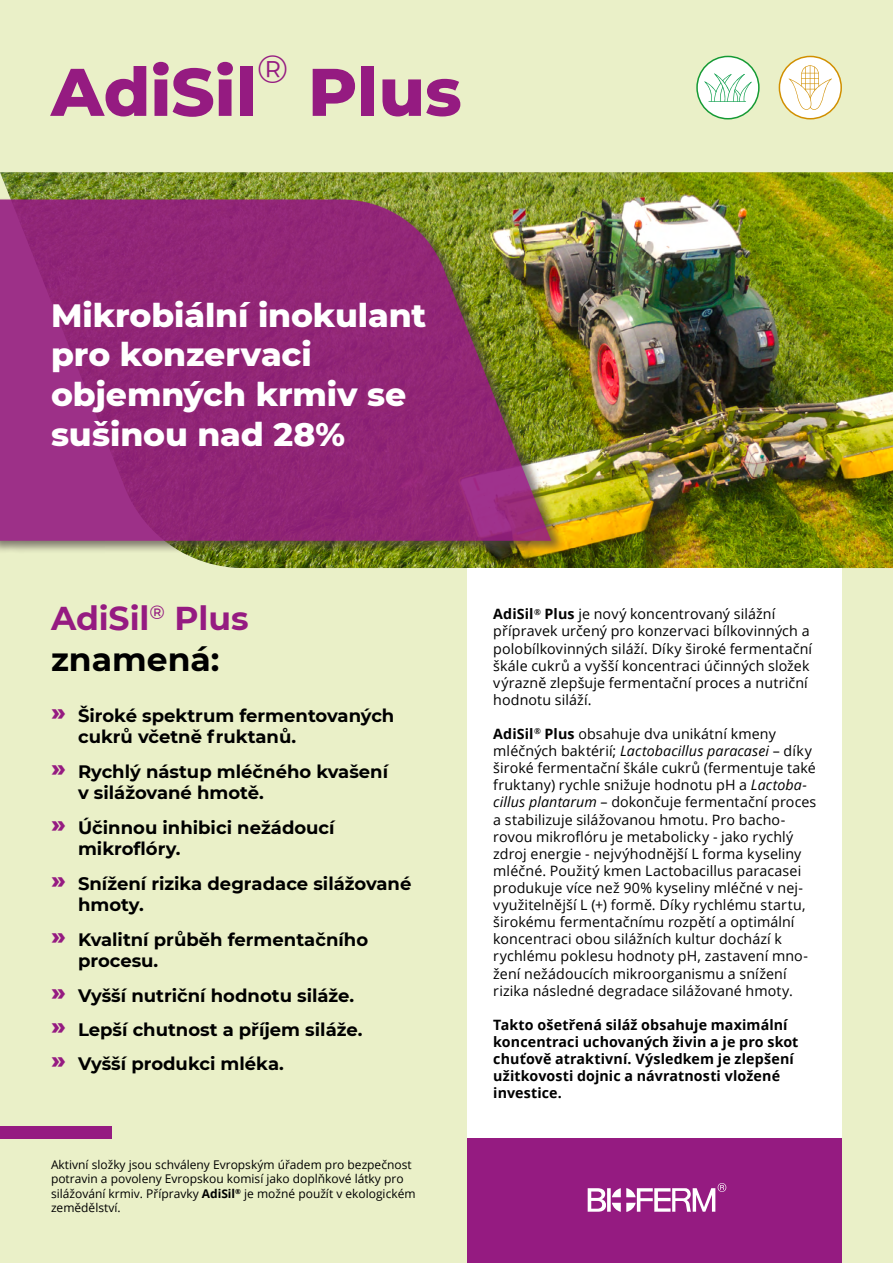
<style>
.page{position:relative;width:893px;height:1263px;background:#eaf0c8}
.page>*{position:absolute;margin:0;border:0;box-sizing:border-box;transform-origin:0 0}
.t1{font:800 67.2px "Montserrat";color:#951b81}
.t2{font:39.15px "Montserrat";color:#951b81}
.t3{font:800 33px/39.6px "Montserrat";letter-spacing:-.005em;color:#fff}
.t4{font:700 33px/40.5px "Montserrat";color:#951b81}
.t5{font:700 18px/21.6px "Montserrat";color:#000}
.t6{font:14.25px/17.1px "Open Sans";letter-spacing:.01em;color:#000}
.t7{font:700 14.25px/17.1px "Open Sans";letter-spacing:.01em;color:#000}
.t8{font:12px/14.4px "Open Sans";color:#000}
.s1{color:#000}
.s2{font-weight:800;font-size:24px;color:#951b81}
.s3{font-weight:700}
.s4{font-style:italic}
</style>
<div class="page">
<img style="left:0;top:172px;width:893px;height:396px">
<div style="left:0;top:197px;width:566px;height:357px;background:#4a403f;opacity:.75"></div>
<svg style="left:0;top:199px;width:551px;height:342px;background:#91346f"></svg>
<div style="left:468px;top:568px;width:374px;height:570px;background:#fff"></div>
<div style="left:468px;top:1138px;width:374px;height:125px;background:#951b81"></div>
<svg style="left:588px;top:1183px;width:138px;height:29px"></svg>
<div style="left:0;top:1126px;width:111px;height:12px;background:#951b81"></div>
<div style="left:697px;top:56px;width:62px;height:63px;background:#fff;border-radius:50%"></div>
<div style="left:696px;top:56px;width:64px;height:63px;border:2px solid #159a34;border-radius:50%"></div>
<svg style="left:704px;top:73px;width:47px;height:29px"></svg>
<svg style="left:779px;top:56px;width:62px;height:63px"></svg>
<div style="left:779px;top:56px;width:63px;height:63px;border:2px solid #d18f00;border-radius:50%"></div>
<svg style="left:789px;top:65px;width:43px;height:45px;background:#faf3e4"></svg>
<h1 class="t1" style="left:51px;top:43px;width:207px">AdiSil</h1>
<h2 class="t2" style="left:257px;top:42px;width:33px">®</h2>
<h1 class="t1" style="left:308px;top:43px;width:155px">Plus</h1>
<h3 class="t3" style="left:51px;top:293px;width:377px">Mikrobiální inokulant pro konzervaci objemných krmiv se sušinou nad 28%</h3>
<h3 class="t4" style="left:51px;top:596px;width:199px">AdiSil<sup>®</sup> Plus <span class="s1">znamená:</span></h3>
<p class="t5" style="left:78px;top:704px;width:318px;text-indent:-27px"><span class="s2">ٝ</span> Široké spektrum fermentovaných cukrů včetně fruktanů.</p>
<p class="t5" style="left:78px;top:760px;width:312px;text-indent:-27px"><span class="s2">ٝ</span> Rychlý nástup mléčného kvašení v silážované hmotě.</p>
<p class="t5" style="left:78px;top:816px;width:258px;text-indent:-27px"><span class="s2">ٝ</span> Účinnou inhibici nežádoucí mikroflóry.</p>
<p class="t5" style="left:78px;top:871px;width:335px;text-indent:-27px"><span class="s2">ٝ</span> Snížení rizika degradace silážované hmoty.</p>
<p class="t5" style="left:78px;top:927px;width:292px;text-indent:-27px"><span class="s2">ٝ</span> Kvalitní průběh fermentačního procesu.</p>
<p class="t5" style="left:51px;top:977px;width:313px;line-height:34.3px"><span class="s2">ٝ</span> Vyšší nutriční hodnotu siláže. <span class="s2">ٝ</span> Lepší chutnost a příjem siláže. <span class="s2">ٝ</span> Vyšší produkci mléka.</p>
<p class="t8" style="left:51px;top:1157px;width:366px">Aktivní složky jsou schváleny Evropským úřadem pro bezpečnost potravin a povoleny Evropskou komisí jako doplňkové látky pro silážování krmiv. Přípravky <span class="s3">AdiSil</span><sup>®</sup> je možné použít v ekologickém zemědělství.</p>
<p class="t6" style="left:493px;top:605px;width:320px"><span class="s3">AdiSil</span><sup>®</sup> <span class="s3">Plus</span> je nový koncentrovaný silážní přípravek určený pro konzervaci bílkovinných a polobílkovinných siláží. Díky široké fermentační škále cukrů a vyšší koncentraci účinných složek výrazně zlepšuje fermentační proces a nutriční hodnotu siláží.</p>
<p class="t6" style="left:493px;top:725px;width:325px"><span class="s3">AdiSil</span><sup>®</sup> <span class="s3">Plus</span> obsahuje dva unikátní kmeny mléčných baktérií; <span class="s4">Lactobacillus paracasei</span> – díky široké fermentační škále cukrů (fermentuje také fruktany) rychle snižuje hodnotu pH a <span class="s4">Lactoba&shy;cillus plantarum</span> – dokončuje fermentační proces a stabilizuje silážovanou hmotu. Pro bacho&shy;rovou mikroflóru je metabolicky - jako rychlý zdroj energie - nejvýhodnější L forma kyseliny mléčné. Použitý kmen Lactobacillus paracasei produkuje více než 90% kyseliny mléčné v nej&shy;využitelnější L (+) formě. Díky rychlému startu, širokému fermentačnímu rozpětí a optimální koncentraci obou silážních kultur dochází k rychlému poklesu hodnoty pH, zastavení mno&shy;žení nežádoucích mikroorganismu a snížení rizika následné degradace silážované hmoty.</p>
<p class="t7" style="left:493px;top:1016px;width:307px">Takto ošetřená siláž obsahuje maximální koncentraci uchovaných živin a je pro skot chuťově atraktivní. Výsledkem je zlepšení užitkovosti dojnic a návratnosti vložené investice.</p>
</div>
